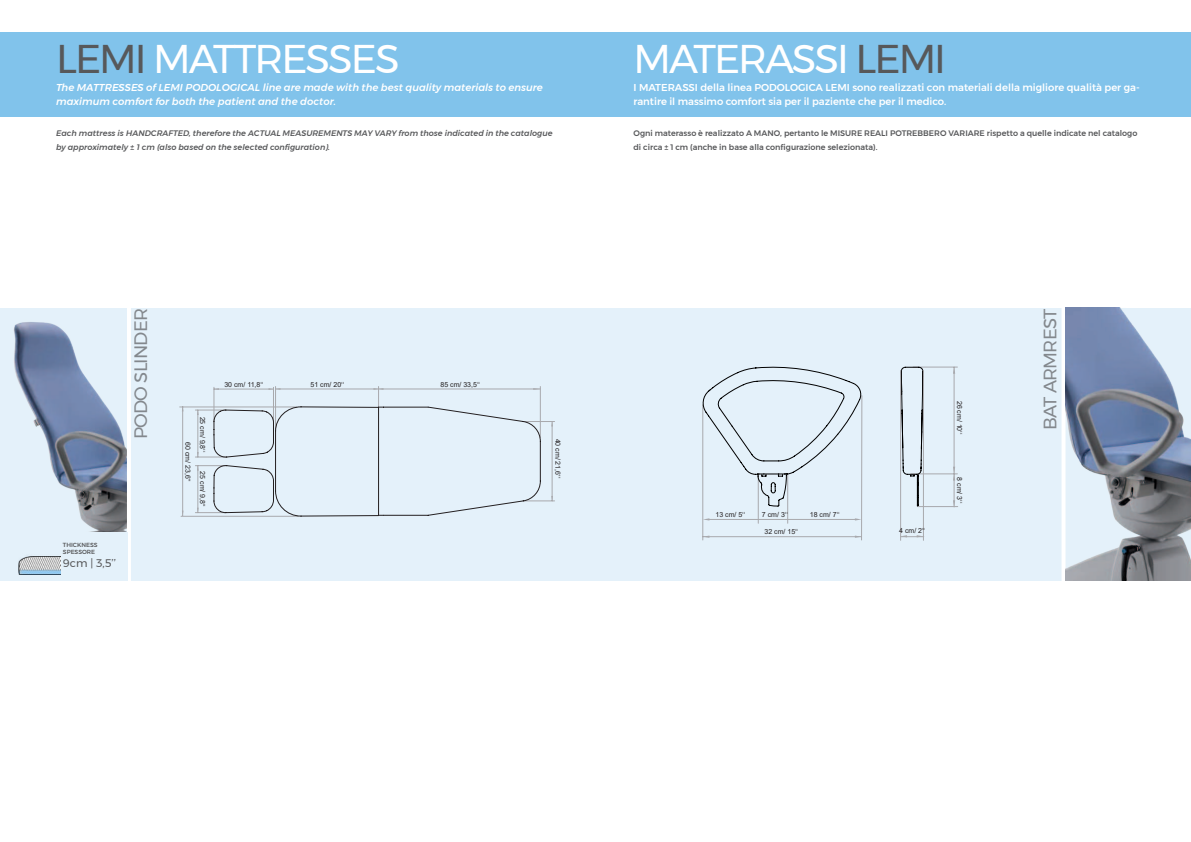
<style>
.page{position:relative;width:1191px;height:842px;background:#fff}
.page>*{position:absolute;margin:0;border:0;box-sizing:border-box;transform-origin:0 0}
.t1{font:40px "Montserrat";letter-spacing:-.05em;color:#fff}
.t2{font:18px "Montserrat";letter-spacing:-.04em;color:#231f20}
.t3{font:11px "Montserrat";color:#57585a}
.t4{font:500 10px/14px "Montserrat";color:#fff}
.t5{font:italic 500 10px/14px "Montserrat";color:#fff}
.t6{font:500 8px/14px "Montserrat";color:#57585a}
.t7{font:italic 500 8px/14px "Montserrat";color:#57585a}
.t8{font:7px/14.8px "Arial";color:#231f20}
.t9{font:500 5.9px/7.1px "Montserrat";color:#57585a}
.s1{color:#57585a}
</style>
<div class="page">
<div style="left:0;top:308px;width:1191px;height:272px;background:#e4f1fa"></div>
<img style="left:14px;top:322px;width:113px;height:210px">
<hr style="left:127px;top:288px;width:4px;height:314px;background:#fff">
<svg style="left:1061px;top:308px;width:4px;height:273px"></svg>
<img style="left:1066px;top:308px;width:124px;height:272px">
<div style="left:0;top:33px;width:1191px;height:84px;background:#81c3eb"></div>
<img style="left:18px;top:556px;width:42px;height:19px">
<svg style="left:954px;top:467px;width:1px;height:14px"></svg>
<hr style="left:910px;top:473px;width:47px;height:1px;background:#a8a9ad">
<hr style="left:913px;top:367px;width:44px;height:1px;background:#a8a9ad">
<hr style="left:953px;top:367px;width:1px;height:140px;background:#a8a9ad">
<hr style="left:214px;top:387px;width:1px;height:34px;background:#a8a9ad">
<hr style="left:273px;top:387px;width:1px;height:35px;background:#a8a9ad">
<hr style="left:214px;top:389px;width:59px;height:1px;background:#a8a9ad">
<hr style="left:195px;top:410px;width:31px;height:1px;background:#a8a9ad">
<hr style="left:195px;top:457px;width:32px;height:1px;background:#a8a9ad">
<hr style="left:198px;top:410px;width:1px;height:47px;background:#a8a9ad">
<hr style="left:195px;top:465px;width:32px;height:1px;background:#a8a9ad">
<hr style="left:195px;top:512px;width:31px;height:1px;background:#a8a9ad">
<hr style="left:198px;top:466px;width:1px;height:47px;background:#a8a9ad">
<hr style="left:181px;top:516px;width:117px;height:1px;background:#a8a9ad">
<hr style="left:180px;top:407px;width:117px;height:1px;background:#a8a9ad">
<hr style="left:182px;top:406px;width:1px;height:110px;background:#a8a9ad">
<svg style="left:268px;top:388px;width:12px;height:2px"></svg>
<hr style="left:275px;top:386px;width:1px;height:45px;background:#a8a9ad">
<hr style="left:275px;top:389px;width:103px;height:1px;background:#a8a9ad">
<hr style="left:540px;top:386px;width:1px;height:52px;background:#a8a9ad">
<hr style="left:378px;top:389px;width:162px;height:1px;background:#a8a9ad">
<hr style="left:523px;top:421px;width:31px;height:1px;background:#a8a9ad">
<hr style="left:523px;top:501px;width:31px;height:1px;background:#a8a9ad">
<hr style="left:552px;top:421px;width:1px;height:80px;background:#a8a9ad">
<svg style="left:213px;top:406px;width:328px;height:175px"></svg>
<hr style="left:378px;top:407px;width:1px;height:108px;background:#231f20">
<hr style="left:383px;top:407px;width:45px;height:1px;background:#231f20">
<svg style="left:373px;top:386px;width:10px;height:22px"></svg>
<hr style="left:917px;top:506px;width:40px;height:1px;background:#a8a9ad">
<svg style="left:702px;top:366px;width:222px;height:175px"></svg>
<h1 class="t1" style="left:56px;top:40px;width:345px"><span class="s1">LEMI</span> MATTRESSES</h1>
<p class="t5" style="left:56px;top:81px;width:488px">The MATTRESSES of LEMI PODOLOGICAL line are made with the best quality materials to ensure maximum comfort for both the patient and the doctor.</p>
<p class="t7" style="left:56px;top:126px;width:498px">Each mattress is HANDCRAFTED, therefore the ACTUAL MEASUREMENTS MAY VARY from those indicated in the catalogue by approximately ± 1 cm (also based on the selected con昀椀guration).</p>
<h2 class="t2" style="left:130px;top:439px;width:132px;rotate:-90deg">PODO SLINDER</h2>
<p class="t9" style="left:63px;top:542px;width:36px">THICKNESS<br>SPESSORE</p>
<h3 class="t3" style="left:63px;top:555px;width:55px">9cm | 3,5’’</h3>
<p class="t8" style="left:210px;top:442px;width:41px;text-indent:-26px;rotate:90deg">25 cm/ 9,8‘‘<br>60 cm/ 23,6‘‘</p>
<p class="t8" style="left:210px;top:471px;width:37px;rotate:90deg">25 cm/ 9,8‘‘</p>
<p class="t8" style="left:224px;top:377px;width:41px">30 cm/ 11,8‘‘</p>
<p class="t8" style="left:310px;top:377px;width:35px">51 cm/ 20‘‘</p>
<p class="t8" style="left:440px;top:377px;width:41px">85 cm/ 33,5‘‘</p>
<p class="t8" style="left:565px;top:438px;width:41px;rotate:90deg">40 cm/ 21,6‘‘</p>
<h1 class="t1" style="left:633px;top:40px;width:314px">MATERASSI <span class="s1">LEMI</span></h1>
<p class="t4" style="left:633px;top:81px;width:508px">I MATERASSI della linea PODOLOGICA LEMI sono realizzati con materiali della migliore qualità per ga&shy;rantire il massimo comfort sia per il paziente che per il medico.</p>
<p class="t6" style="left:633px;top:126px;width:505px">Ogni materasso è realizzato A MANO, pertanto le MISURE REALI POTREBBERO VARIARE rispetto a quelle indicate nel catalogo di circa ± 1 cm (anche in base alla con昀椀gurazione selezionata).</p>
<p class="t8" style="left:715px;top:507px;width:31px">13 cm/ 5‘‘</p>
<p class="t8" style="left:810px;top:507px;width:31px">18 cm/ 7‘‘</p>
<p class="t8" style="left:762px;top:507px;width:27px">7 cm/ 3‘‘</p>
<p class="t8" style="left:764px;top:524px;width:35px">32 cm/ 15‘‘</p>
<p class="t8" style="left:899px;top:523px;width:27px">4 cm/ 2‘‘</p>
<p class="t8" style="left:966px;top:401px;width:35px;rotate:90deg">26 cm/ 10‘‘</p>
<p class="t8" style="left:966px;top:477px;width:27px;rotate:90deg">8 cm/ 3‘‘</p>
<h2 class="t2" style="left:1039px;top:430px;width:123px;rotate:-90deg">BAT ARMREST</h2>
</div>
